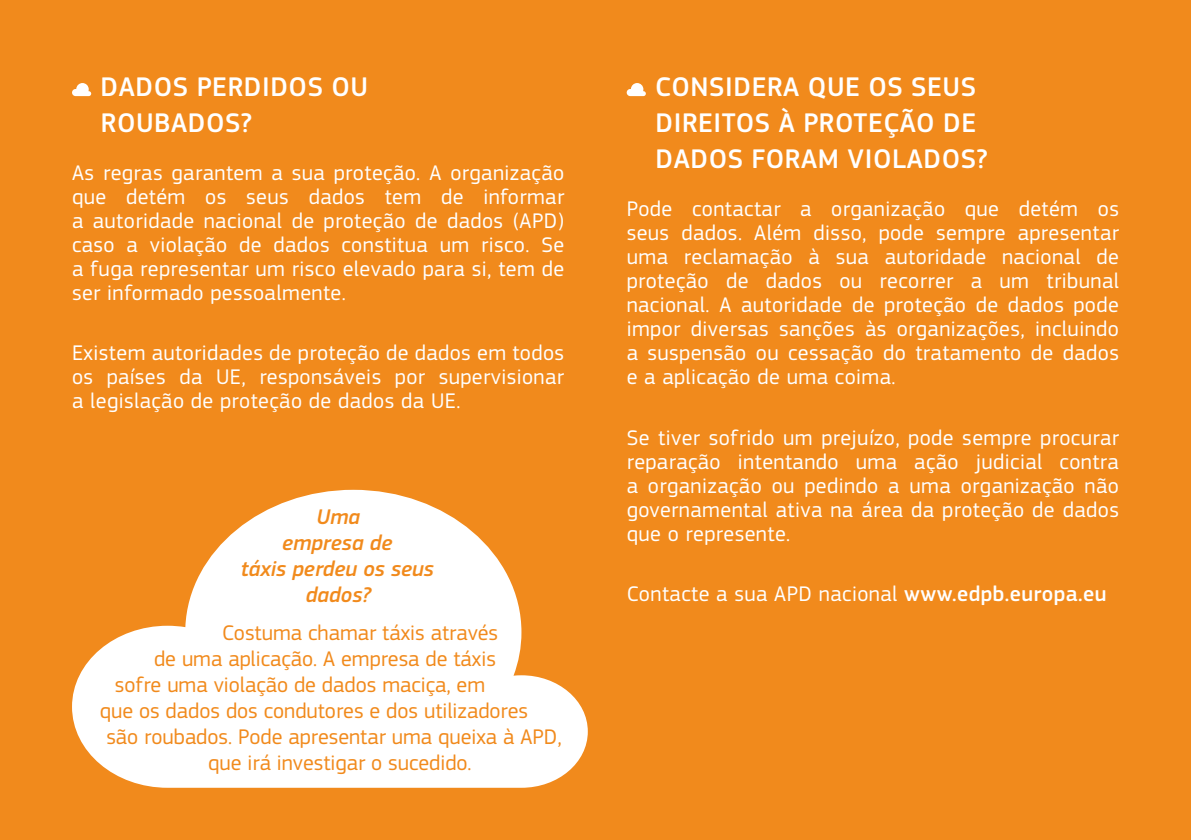
<style>
.page{position:relative;width:1191px;height:840px;background:#fff}
.page>*{position:absolute;margin:0;border:0;box-sizing:border-box;transform-origin:0 0}
.t1{font:500 28px/36px "EC Square Sans Pro";letter-spacing:.02em;color:#fff}
.t2{font:22px/24px "EC Square Sans Pro";letter-spacing:.02em;color:#fff;text-align:justify}
._5-Body_Cloud{font:22px "EC Square Sans Pro";color:#f18a1c}
._5-Title_Cloud{font:italic 500 22px/26px "EC Square Sans Pro";color:#f18a1c;text-align:center}
.s1{font-weight:500}
</style>
<div class="page">
<div style="left:0;top:0;width:1191px;height:839px;background:#f18a1c"></div>
<svg style="left:72px;top:83px;width:19px;height:13px"></svg>
<svg style="left:72px;top:489px;width:516px;height:298px;fill:#fff"></svg>
<svg style="left:626px;top:83px;width:20px;height:13px"></svg>
<p class="t1" style="left:101px;top:69px;width:269px">DADOS PERDIDOS OU<br>ROUBADOS?</p>
<p class="t2" style="left:72px;top:161px;width:494px">As regras garantem a sua proteção. A organização que detém os seus dados tem de informar a autoridade nacional de proteção de dados (APD) caso a violação de dados constitua um risco. Se a fuga representar um risco elevado para si, tem de ser informado pessoalmente.</p>
<p class="t2" style="left:72px;top:341px;width:493px">Existem autoridades de proteção de dados em todos os países da UE, responsáveis por supervisionar a legislação de proteção de dados da UE.</p>
<h2 class="_5-Title_Cloud" style="left:241px;top:504px;width:195px">Uma<br>empresa de<br>táxis perdeu os seus dados?</h2>
<p class="_5-Body_Cloud" style="left:222px;top:619px;width:277px">Costuma chamar táxis através</p>
<p class="_5-Body_Cloud" style="left:154px;top:645px;width:343px">de uma aplicação. A empresa de táxis</p>
<p class="_5-Body_Cloud" style="left:115px;top:671px;width:372px">sofre uma violação de dados maciça, em</p>
<p class="_5-Body_Cloud" style="left:100px;top:697px;width:430px">que os dados dos condutores e dos utilizadores</p>
<p class="_5-Body_Cloud" style="left:106px;top:723px;width:457px">são roubados. Pode apresentar uma queixa à APD,</p>
<p class="_5-Body_Cloud" style="left:208px;top:749px;width:265px">que irá investigar o sucedido.</p>
<p class="t1" style="left:655px;top:69px;width:334px">CONSIDERA QUE OS SEUS<br>DIREITOS À PROTEÇÃO DE<br>DADOS FORAM VIOLADOS?</p>
<p class="t2" style="left:626px;top:197px;width:494px">Pode contactar a organização que detém os seus dados. Além disso, pode sempre apresentar uma reclamação à sua autoridade nacional de proteção de dados ou recorrer a um tribunal nacional. A autoridade de proteção de dados pode impor diversas sanções às organizações, incluindo a suspensão ou cessação do tratamento de dados e a aplicação de uma coima.</p>
<p class="t2" style="left:626px;top:425px;width:494px">Se tiver sofrido um prejuízo, pode sempre procurar reparação intentando uma ação judicial contra a organização ou pedindo a uma organização não governamental ativa na área da proteção de dados que o represente.</p>
<p class="t2" style="left:626px;top:581px;width:481px">Contacte a sua APD nacional <span class="s1">www.edpb.europa.eu</span></p>
</div>
